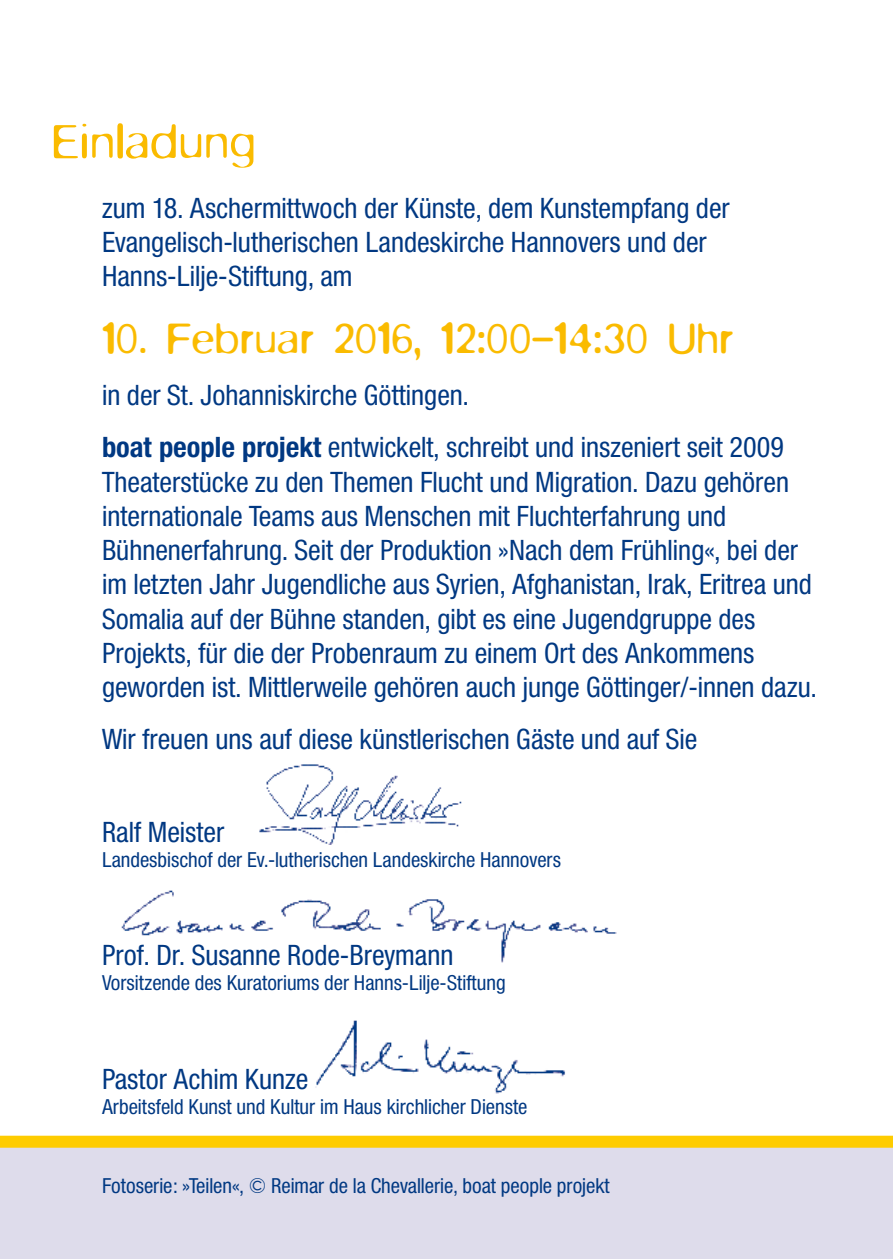
<style>
.page{position:relative;width:893px;height:1259px;background:#fff}
.page>*{position:absolute;margin:0;border:0;box-sizing:border-box;transform-origin:0 0}
.t1{font:300 54px "Blur";color:#fabb00}
.t2{font:300 48px "Blur";color:#fabb00}
.t3{font:28.5px/34.2px "Neue Helvetica Condensed BQ";color:#003882}
.t4{font:21px "Neue Helvetica Condensed BQ";color:#003882}
.s1{font-weight:700}
</style>
<div class="page">
<img style="left:121px;top:890px;width:496px;height:73px">
<div style="left:0;top:1143px;width:893px;height:116px;background:#dedceb"></div>
<img style="left:315px;top:1020px;width:250px;height:74px">
<div style="left:0;top:1135px;width:893px;height:12px;background:#fecc00"></div>
<img style="left:259px;top:764px;width:203px;height:80px">
<h1 class="t1" style="left:51px;top:111px;width:206px">Einladung</h1>
<p class="t3" style="left:102px;top:191px;width:629px">zum 18. Aschermittwoch der Künste, dem Kunstempfang der<br>Evangelisch-lutherischen Landeskirche Hannovers und der<br>Hanns-Lilje-Stiftung, am</p>
<h2 class="t2" style="left:102px;top:311px;width:633px">10. Februar 2016, 12:00–14:30 Uhr</h2>
<p class="t3" style="left:102px;top:369px;width:683px;line-height:52.2px">in der St. Johanniskirche Göttingen.<br><span class="s1">boat people projekt</span> entwickelt, schreibt und inszeniert seit 2009</p>
<p class="t3" style="left:102px;top:465px;width:716px">Theaterstücke zu den Themen Flucht und Migration. Dazu gehören internationale Teams aus Menschen mit Fluchterfahrung und Bühnenerfahrung. Seit der Produktion »Nach dem Frühling«, bei der im letzten Jahr Jugendliche aus Syrien, Afghanistan, Irak, Eritrea und Somalia auf der Bühne standen, gibt es eine Jugendgruppe des Projekts, für die der Probenraum zu einem Ort des Ankommens geworden ist. Mittlerweile gehören auch junge Göttinger/-innen dazu.</p>
<p class="t3" style="left:102px;top:722px;width:597px">Wir freuen uns auf diese künstlerischen Gäste und auf Sie</p>
<p class="t3" style="left:102px;top:815px;width:124px">Ralf Meister</p>
<p class="t4" style="left:102px;top:847px;width:460px">Landesbischof der Ev.-lutherischen Landeskirche Hannovers</p>
<p class="t3" style="left:102px;top:938px;width:353px">Prof. Dr. Susanne Rode-Breymann</p>
<p class="t4" style="left:102px;top:970px;width:405px">Vorsitzende des Kuratoriums der Hanns-Lilje-Stiftung</p>
<p class="t3" style="left:102px;top:1062px;width:208px">Pastor Achim Kunze</p>
<p class="t4" style="left:102px;top:1094px;width:427px">Arbeitsfeld Kunst und Kultur im Haus kirchlicher Dienste</p>
<p class="t4" style="left:102px;top:1173px;width:509px">Fotoserie: »Teilen«, © Reimar de la Chevallerie, boat people projekt</p>
</div>
